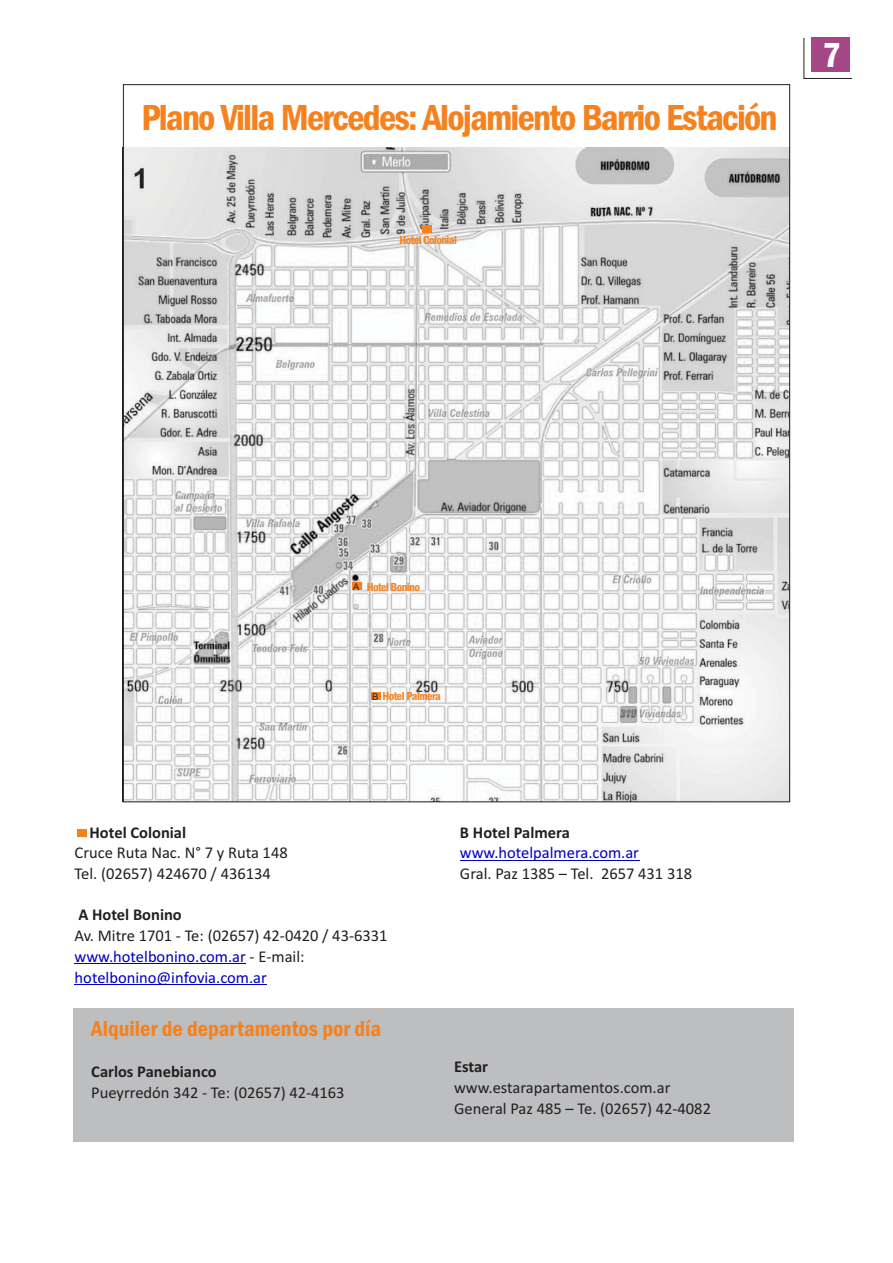
<style>
.page{position:relative;width:893px;height:1263px;background:#fff}
.page>*{position:absolute;margin:0;border:0;box-sizing:border-box;transform-origin:0 0}
.t1{font:600 condensed 37.5px "Franklin Gothic";letter-spacing:-.045em;color:#f5821f}
.t2{font:600 condensed 36px "Franklin Gothic";color:#fff}
.t3{font:600 condensed 22.5px "Franklin Gothic";color:#f5821f}
.t4{font:16.5px/20.7px "Calibri";color:#231f20}
.t5{font:700 16.5px "Calibri";color:#231f20}
.t6{font:16.5px "Calibri";color:#0000c4}
.t7{font:600 condensed 12px "Franklin Gothic";letter-spacing:-.045em;color:#f5821f}
.t8{font:9.45px "Arial";color:#231f20}
.s1{color:#0000c4}
</style>
<div class="page">
<img style="left:125px;top:148px;width:663px;height:652px">
<div style="left:352px;top:582px;width:9px;height:8px;background:#f5821f"></div>
<hr style="left:75px;top:963px;width:171px;height:1px;background:#0000c4">
<hr style="left:75px;top:984px;width:192px;height:1px;background:#0000c4">
<hr style="left:460px;top:860px;width:179px;height:1px;background:#0000c4">
<div style="left:371px;top:692px;width:9px;height:8px;background:#f5821f"></div>
<svg style="left:803px;top:37px;width:49px;height:42px"></svg>
<div style="left:812px;top:38px;width:38px;height:34px;background:#a54786"></div>
<div style="left:73px;top:1008px;width:720px;height:133px;background:#bcbec0"></div>
<div style="left:422px;top:226px;width:9px;height:7px;background:#f5821f"></div>
<div style="left:77px;top:830px;width:9px;height:7px;background:#f5821f"></div>
<h1 class="t1" style="left:141px;top:104px;width:638px">Plano Villa Mercedes: Alojamiento Barrio Estación</h1>
<p class="t7" style="left:399px;top:236px;width:59px">Hotel Colonial</p>
<h2 class="t2" style="left:822px;top:42px;width:20px">7</h2>
<p class="t7" style="left:367px;top:582px;width:55px">Hotel Bonino</p>
<p class="t8" style="left:353px;top:583px;width:8px">A</p>
<p class="t7" style="left:382px;top:691px;width:60px">Hotel Palmera</p>
<p class="t8" style="left:372px;top:693px;width:8px">B</p>
<p class="t5" style="left:90px;top:825px;width:98px">Hotel Colonial</p>
<p class="t5" style="left:460px;top:825px;width:111px">B Hotel Palmera</p>
<p class="t4" style="left:75px;top:844px;width:215px">Cruce Ruta Nac. N° 7 y Ruta 148<br>Tel. (02657) 424670 / 436134</p>
<p class="t6" style="left:460px;top:846px;width:181px">www.hotelpalmera.com.ar</p>
<p class="t4" style="left:460px;top:864px;width:234px">Gral. Paz 1385 – Tel. 2657 431 318</p>
<p class="t5" style="left:78px;top:908px;width:105px">A Hotel Bonino</p>
<p class="t4" style="left:75px;top:927px;width:314px">Av. Mitre 1701 - Te: (02657) 42-0420 / 43-6331 <span class="s1">www.hotelbonino.com.ar</span> - E-mail:</p>
<p class="t6" style="left:75px;top:970px;width:194px">hotelbonino@infovia.com.ar</p>
<h3 class="t3" style="left:91px;top:1020px;width:292px">Alquiler de departamentos por día</h3>
<p class="t5" style="left:91px;top:1064px;width:127px">Carlos Panebianco</p>
<p class="t4" style="left:91px;top:1083px;width:255px">Pueyrredón 342 - Te: (02657) 42-4163</p>
<p class="t5" style="left:454px;top:1060px;width:36px">Estar</p>
<p class="t4" style="left:454px;top:1079px;width:218px">www.estarapartamentos.com.ar</p>
<p class="t4" style="left:454px;top:1099px;width:258px">General Paz 485 – Te. (02657) 42-4082</p>
</div>
